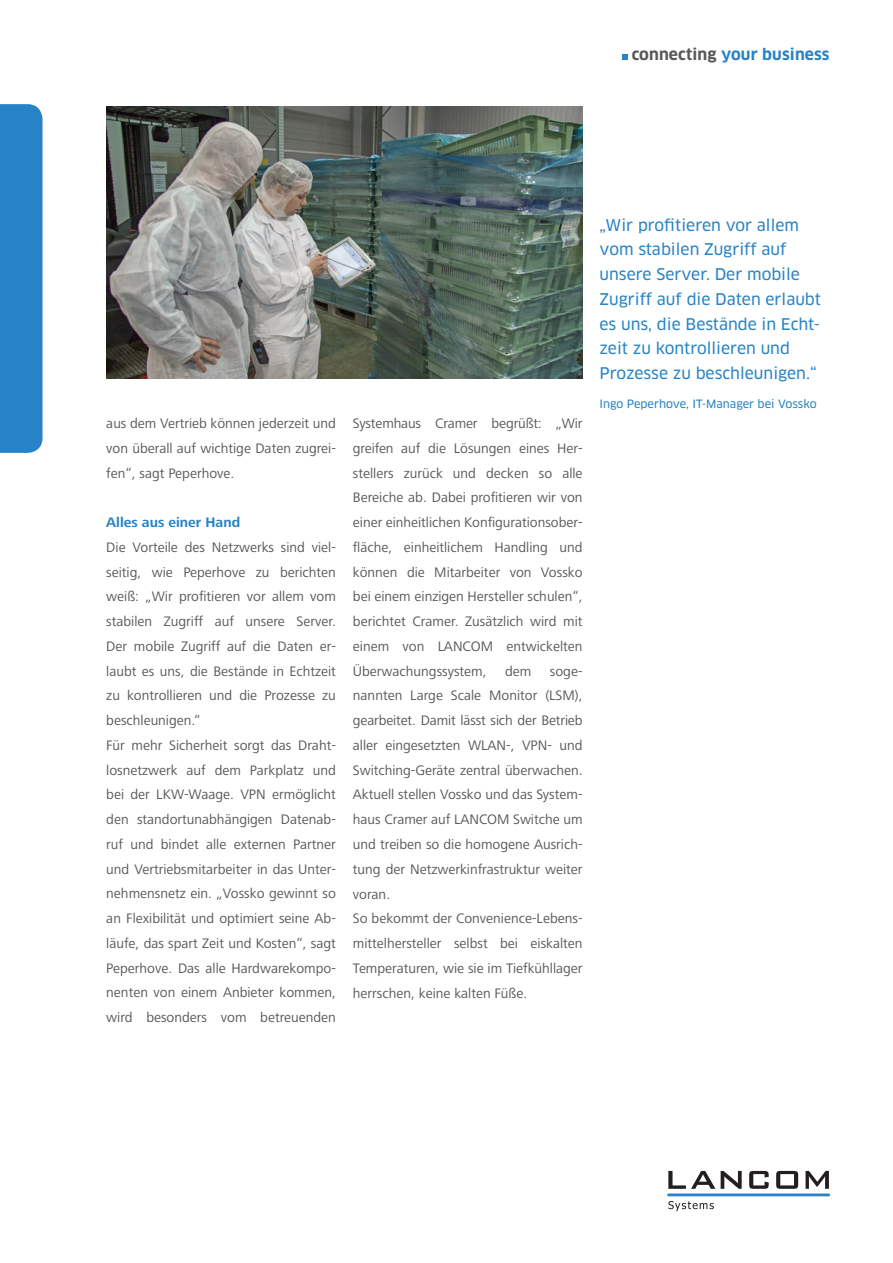
<style>
.page{position:relative;width:893px;height:1263px;background:#fff}
.page>*{position:absolute;margin:0;border:0;box-sizing:border-box;transform-origin:0 0}
.t1{font:15.75px/24.8px "Clan OT News";color:#2783c5}
.t2{font:700 15.6px "Clan OT";letter-spacing:.01em;color:#2783c5}
.t3{font:14.25px/24.8px "Frutiger Next LT";color:#57585a;text-align:justify}
.t4{font:700 14.25px "Frutiger Next LT";color:#2783c5}
.t5{font:11.25px "Clan OT News";color:#2783c5}
.s1{color:#57585a}
</style>
<div class="page">
<div style="left:0;top:104px;width:43px;height:349px;background:#2783c5"></div>
<svg style="left:668px;top:1171px;width:47px;height:18px"></svg>
<svg style="left:721px;top:1171px;width:21px;height:18px"></svg>
<svg style="left:749px;top:1171px;width:20px;height:18px"></svg>
<svg style="left:776px;top:1171px;width:22px;height:18px"></svg>
<svg style="left:806px;top:1171px;width:23px;height:18px"></svg>
<svg style="left:668px;top:1201px;width:46px;height:10px"></svg>
<hr style="left:667px;top:1193px;width:163px;height:3px;background:#2783c5">
<svg style="left:622px;top:55px;width:6px;height:5px"></svg>
<img style="left:106px;top:106px;width:477px;height:273px">
<p class="t2" style="left:632px;top:45px;width:199px"><span class="s1">connecting</span> your business</p>
<p class="t3" style="left:106px;top:411px;width:231px">aus dem Vertrieb können jederzeit und von überall auf wichtige Daten zugrei&shy;fen“, sagt Peperhove.</p>
<p class="t4" style="left:106px;top:514px;width:135px">Alles aus einer Hand</p>
<p class="t3" style="left:106px;top:535px;width:231px;text-align:left">Die Vorteile des Netzwerks sind viel&shy;seitig, wie Peperhove zu berichten weiß: „Wir profitieren vor allem vom stabilen Zugriff auf unsere Server.<br>Der mobile Zugriff auf die Daten er&shy;laubt es uns, die Bestände in Echtzeit zu kontrollieren und die Prozesse zu beschleunigen.“<br>Für mehr Sicherheit sorgt das Draht&shy;losnetzwerk auf dem Parkplatz und bei der LKW-Waage. VPN ermöglicht den standortunabhängigen Datenab&shy;ruf und bindet alle externen Partner und Vertriebsmitarbeiter in das Unter&shy;nehmensnetz ein. „Vossko gewinnt so an Flexibilität und optimiert seine Ab&shy;läufe, das spart Zeit und Kosten“, sagt Peperhove. Das alle Hardwarekompo&shy;nenten von einem Anbieter kommen, wird besonders vom betreuenden</p>
<p class="t3" style="left:353px;top:411px;width:231px">Systemhaus Cramer begrüßt: „Wir greifen auf die Lösungen eines Her&shy;stellers zurück und decken so alle Bereiche ab. Dabei profitieren wir von einer einheitlichen Konfigurationsober&shy;fläche, einheitlichem Handling und können die Mitarbeiter von Vossko bei einem einzigen Hersteller schulen“, berichtet Cramer. Zusätzlich wird mit einem von LANCOM entwickelten Überwachungssystem,</p>
<p class="t3" style="left:505px;top:659px;width:28px">dem</p>
<p class="t3" style="left:353px;top:659px;width:231px;text-align:left;text-indent:197px">soge&shy;nannten Large Scale Monitor (LSM), gearbeitet. Damit lässt sich der Betrieb aller eingesetzten WLAN-, VPN- und<br>Switching-Geräte zentral überwachen.<br>Aktuell stellen Vossko und das System&shy;haus Cramer auf LANCOM Switche um und treiben so die homogene Ausrich&shy;tung der Netzwerkinfrastruktur weiter voran.<br>So bekommt der Convenience-Lebens&shy;mittelhersteller selbst bei eiskalten<br>Temperaturen, wie sie im Tiefkühllager herrschen, keine kalten Füße.</p>
<p class="t1" style="left:600px;top:213px;width:223px">„Wir profitieren vor allem vom stabilen Zugriff auf unsere Server. Der mobile<br>Zugriff auf die Daten erlaubt es uns, die Bestände in Echt&shy;zeit zu kontrollieren und<br>Prozesse zu beschleunigen.“</p>
<p class="t5" style="left:600px;top:397px;width:219px">Ingo Peperhove, IT-Manager bei Vossko</p>
</div>
